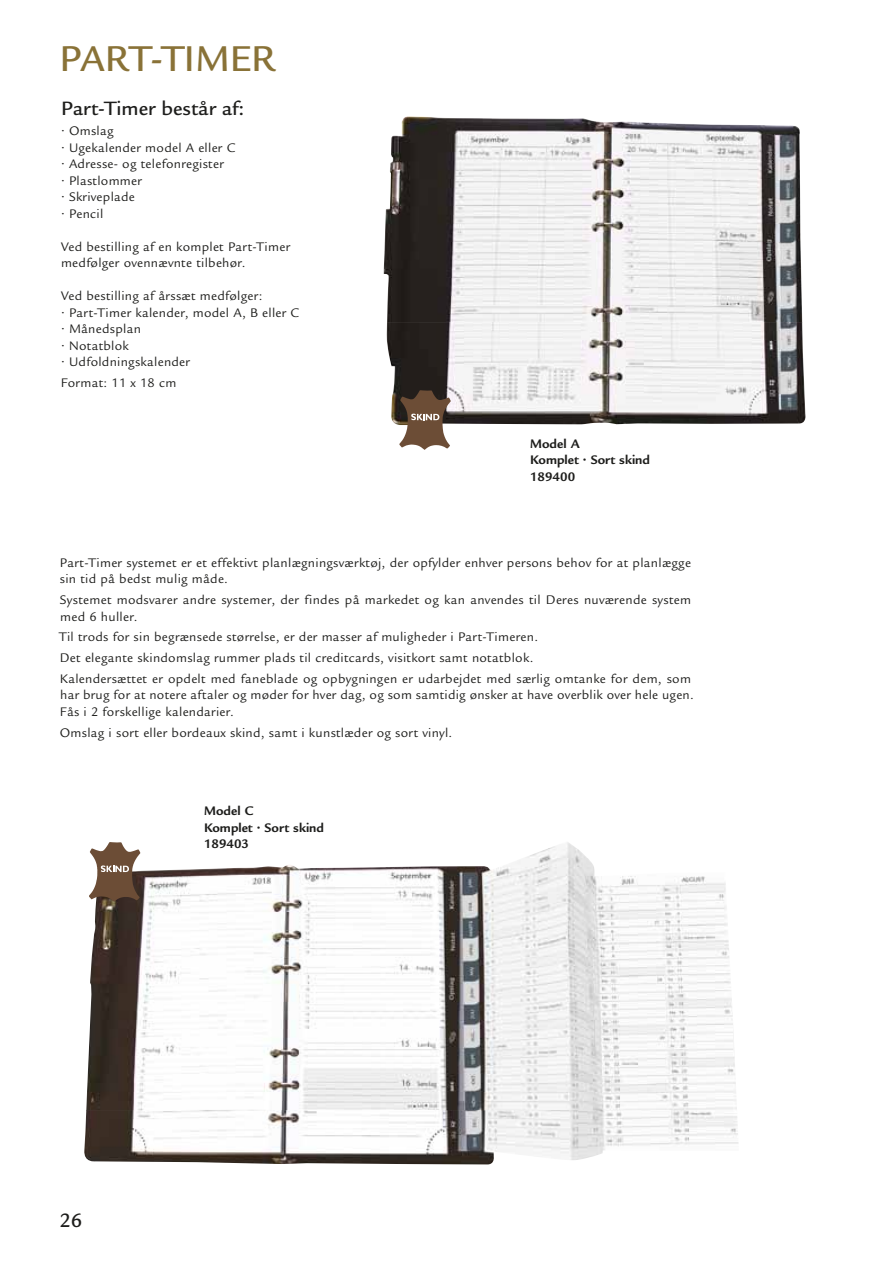
<style>
.page{position:relative;width:893px;height:1263px;background:#fff}
.page>*{position:absolute;margin:0;border:0;box-sizing:border-box;transform-origin:0 0}
.t1{font:500 39px "Legacy Sans";color:#897237}
.t2{font:500 21px "Legacy Sans";color:#1d1d1b}
.t3{font:13.5px/16.5px "Legacy Sans";letter-spacing:.02em;color:#1d1d1b}
.t4{font:700 13.5px/16.5px "Legacy Sans";color:#1d1d1b}
</style>
<div class="page">
<img style="left:86px;top:865px;width:300px;height:245px">
<img style="left:386px;top:842px;width:302px;height:268px">
<img style="left:688px;top:876px;width:51px;height:269px">
<img style="left:84px;top:1110px;width:605px;height:54px">
<svg style="left:89px;top:842px;width:51px;height:60px"></svg>
<img style="left:384px;top:116px;width:212px;height:206px">
<img style="left:596px;top:121px;width:206px;height:201px">
<img style="left:387px;top:322px;width:419px;height:103px">
<svg style="left:399px;top:390px;width:52px;height:60px"></svg>
<h1 class="t1" style="left:60px;top:36px;width:218px">PART-TIMER</h1>
<h2 class="t2" style="left:61px;top:96px;width:185px">Part-Timer består af:</h2>
<p class="t3" style="left:61px;top:123px;width:54px">• Omslag</p>
<p class="t3" style="left:61px;top:139px;width:176px">• Ugekalender model A eller C</p>
<p class="t3" style="left:61px;top:156px;width:164px">• Adresse- og telefonregister</p>
<p class="t3" style="left:61px;top:172px;width:82px">• Plastlommer</p>
<p class="t3" style="left:61px;top:189px;width:75px">• Skriveplade</p>
<p class="t3" style="left:61px;top:205px;width:44px">• Pencil</p>
<p class="t3" style="left:61px;top:238px;width:231px">Ved bestilling af en komplet Part-Timer medfølger ovennævnte tilbehør.</p>
<p class="t3" style="left:61px;top:288px;width:203px">Ved bestilling af årssæt medfølger:</p>
<p class="t3" style="left:61px;top:304px;width:240px">• Part-Timer kalender, model A, B eller C</p>
<p class="t3" style="left:61px;top:321px;width:81px">• Månedsplan</p>
<p class="t3" style="left:61px;top:337px;width:69px">• Notatblok</p>
<p class="t3" style="left:61px;top:352px;width:131px;line-height:20.7px">• Udfoldningskalender<br>Format: 11 x 18 cm</p>
<p class="t4" style="left:530px;top:435px;width:121px">Model A<br>Komplet • Sort skind<br>189400</p>
<p class="t3" style="left:60px;top:554px;width:633px">Part-Timer systemet er et effektivt planlægningsværktøj, der opfylder enhver persons behov for at planlægge sin tid på bedst mulig måde.</p>
<p class="t3" style="left:60px;top:592px;width:633px">Systemet modsvarer andre systemer, der findes på markedet og kan anvendes til Deres nuværende system med 6 huller.</p>
<p class="t3" style="left:59px;top:627px;width:633px;line-height:20.7px">Til trods for sin begrænsede størrelse, er der masser af muligheder i Part-Timeren.<br>Det elegante skindomslag rummer plads til credit cards, visitkort samt notatblok.<br>Kalendersættet er opdelt med faneblade og opbygningen er udarbejdet med særlig omtanke for dem, som</p>
<p class="t3" style="left:60px;top:687px;width:635px">har brug for at notere aftaler og møder for hver dag, og som samtidig ønsker at have overblik over hele ugen.<br>Fås i 2 forskellige kalendarier.</p>
<p class="t3" style="left:60px;top:724px;width:394px">Omslag i sort eller bordeaux skind, samt i kunstlæder og sort vinyl.</p>
<p class="t4" style="left:204px;top:803px;width:121px">Model C<br>Komplet • Sort skind<br>189403</p>
<h2 class="t2" style="left:60px;top:1209px;width:24px">26</h2>
</div>
